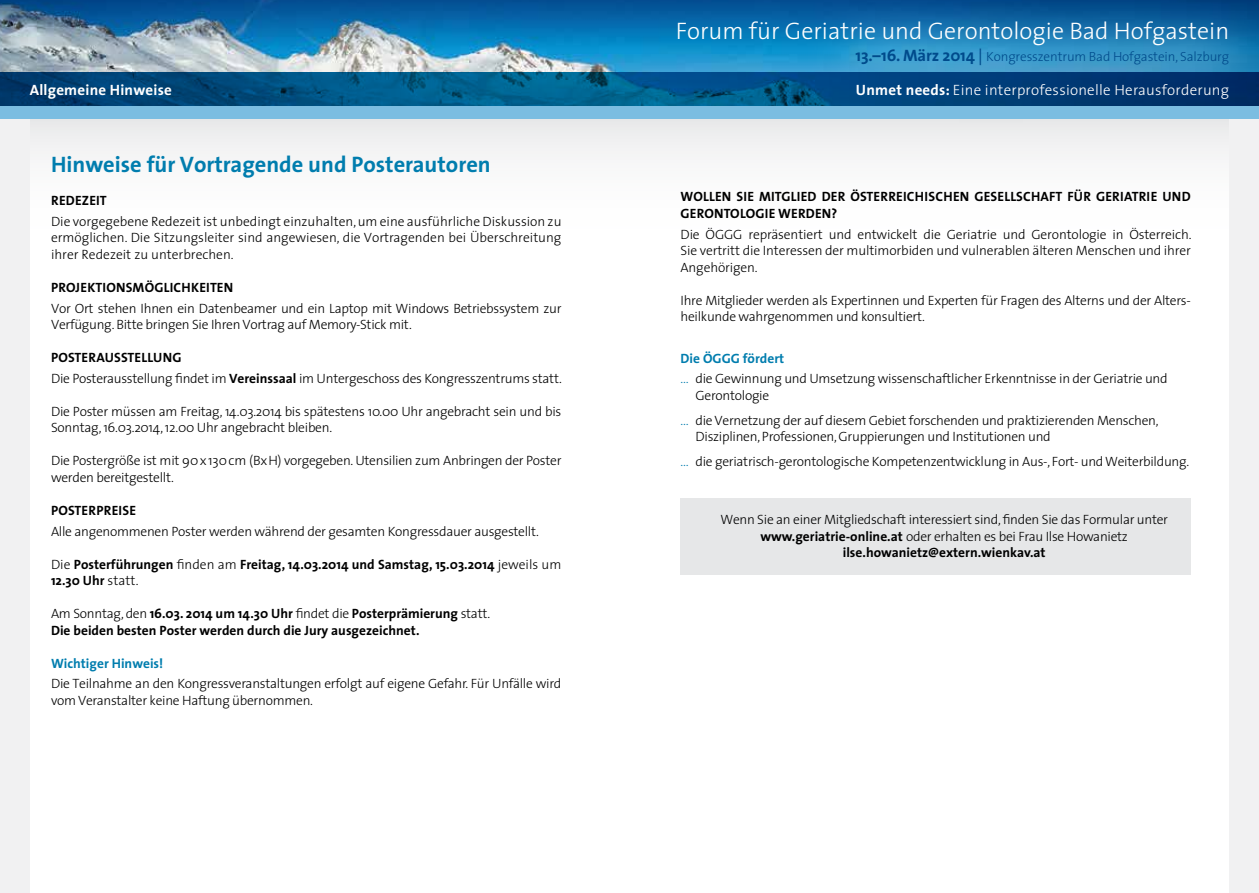
<style>
.page{position:relative;width:1259px;height:893px;background:#fff}
.page>*{position:absolute;margin:0;border:0;box-sizing:border-box;transform-origin:0 0}
.t1{font:300 24px "The Sans";color:#fff}
.t2{font:700 22.5px "The Sans";color:#007dae}
.t3{font:300 15px "The Sans";letter-spacing:.015em;color:#fff}
.t4{font:700 15px "The Sans";letter-spacing:.015em;color:#fff}
.t5{font:300 13.5px/16.5px "The Sans";letter-spacing:-.02em;color:#000}
.t6{font:700 13.5px/16.5px "The Sans";letter-spacing:.015em;color:#000}
.t7{font:700 13.5px "The Sans";color:#007dae}
.t8{font:300 13.2px "The Sans";letter-spacing:-.01em;color:#004b8c}
.s1{font-weight:700}
.s2{font-weight:300}
.s3{font-weight:700;font-size:16.5px}
.s4{font-weight:400;font-size:16.5px}
.s5{font-weight:700;color:#007dae}
.s6{color:#007dae}
</style>
<div class="page">
<div style="left:0;top:119px;width:1259px;height:183px;background:linear-gradient(to bottom,#f0f1f1,#fff)"></div>
<img style="left:0;top:47px;width:799px;height:25px">
<div style="left:799px;top:0;width:460px;height:123px;background:#7bbde1;opacity:.85"></div>
<svg style="left:0;top:72px;width:1259px;height:34px;background:#004a7e"></svg>
<svg style="left:0;top:0;width:1259px;height:47px;background:#1b6fa8"></svg>
<div style="left:0;top:106px;width:1259px;height:13px;background:#7bbde1"></div>
<div style="left:1229px;top:119px;width:30px;height:774px;background:#f1f1f2"></div>
<div style="left:0;top:119px;width:30px;height:774px;background:#f1f1f2"></div>
<div style="left:680px;top:498px;width:511px;height:77px;background:#e6e7e8"></div>
<p class="t4" style="left:30px;top:77px;width:144px">Allgemeine Hinweise</p>
<h2 class="t2" style="left:51px;top:146px;width:441px">Hinweise für Vortragende und Posterautoren</h2>
<p class="t6" style="left:51px;top:192px;width:55px">Redezeit</p>
<p class="t5" style="left:51px;top:213px;width:512px;text-align:justify">Die vorgegebene Redezeit ist unbedingt einzuhalten, um eine ausführliche Diskussion zu ermöglichen. Die Sitzungsleiter sind angewiesen, die Vortragenden bei Überschreitung ihrer Redezeit zu unterbrechen.</p>
<p class="t6" style="left:51px;top:279px;width:184px">Projektionsmöglichkeiten</p>
<p class="t5" style="left:51px;top:299px;width:512px">Vor Ort stehen Ihnen ein Datenbeamer und ein Laptop mit Windows Betriebssystem zur<br>Verfügung. Bitte bringen Sie Ihren Vortrag auf Memory-Stick mit.</p>
<p class="t5" style="left:51px;top:347px;width:512px;line-height:20.7px"><span class="s1">Posterausstellu ng<br></span>Die Posterausstellung findet im <span class="s1">Vereinssaal</span> im Untergeschoss des Kongresszentrums statt.</p>
<p class="t5" style="left:51px;top:403px;width:512px">Die Poster müssen am Freitag, 14.03.2014 bis spätestens 10.00 Uhr angebracht sein und bis<br>Sonntag, 16.03.2014, 12.00 Uhr angebracht bleiben.</p>
<p class="t5" style="left:51px;top:452px;width:512px">Die Postergröße ist mit 90x130cm (BxH) vorgegeben. Utensilien zum Anbringen der Poster werden bereitgestellt.</p>
<p class="t6" style="left:51px;top:502px;width:86px">Posterpreise</p>
<p class="t5" style="left:51px;top:522px;width:489px">Alle angenommenen Poster werden während der gesamten Kongressdauer ausgestellt.</p>
<p class="t6" style="left:51px;top:555px;width:512px"><span class="s2">Die</span> Posterführungen <span class="s2">finden am</span> Freitag, 14.03.2014 und Samstag, 15.03.2014 <span class="s2">jeweils um<br></span>12.30 Uhr <span class="s2">statt.</span></p>
<p class="t6" style="left:51px;top:605px;width:441px"><span class="s2">Am Sonntag, den</span> 16.03. 2014 um 14.30 Uhr <span class="s2">findet die</span> Posterprämierung <span class="s2">statt.<br></span>Die beiden besten Poster werden durch die Jury ausgezeichnet.</p>
<p class="t7" style="left:51px;top:652px;width:114px">Wichtiger Hinweis!</p>
<p class="t5" style="left:51px;top:675px;width:512px">Die Teilnahme an den Kongressveranstaltungen erfolgt auf eigene Gefahr. Für Unfälle wird vom Veranstalter keine Haftung übernommen.</p>
<h1 class="t1" style="left:676px;top:11px;width:555px">Forum für Geriatrie und Gerontologie Bad Hofgastein</h1>
<p class="t3" style="left:856px;top:77px;width:375px"><span class="s1">Unmet needs:</span> Eine interprofessionelle Herausforderung</p>
<p class="t8" style="left:855px;top:46px;width:375px"><span class="s3">13.–16. März 2014</span> <span class="s4">|</span> Kongresszentrum Bad Hofgastein, Salzburg</p>
<p class="t6" style="left:680px;top:188px;width:512px">Wollen Sie Mitglied der Österreichischen Gesellschaft für Geriatrie und<br>Gerontologie werden?</p>
<p class="t5" style="left:680px;top:225px;width:512px;text-align:justify">Die ÖGGG repräsentiert und entwickelt die Geriatrie und Gerontologie in Österreich.<br>Sie vertritt die Interessen der multimorbiden und vulnerablen älteren Menschen und ihrer Angehörigen.</p>
<p class="t5" style="left:680px;top:291px;width:512px">Ihre Mitglieder werden als Expertinnen und Experten für Fragen des Alterns und der Alters&shy;heilkunde wahrgenommen und konsultiert.</p>
<p class="t7" style="left:680px;top:347px;width:33px">Die ÖGGG</p>
<p class="t5" style="left:680px;top:347px;width:488px;line-height:20.7px;text-indent:62px"><span class="s5">fördert<br></span><span class="s6">…</span> die Gewinnung und Umsetzung wissenschaftlicher Erkenntnisse in der Geriatrie und</p>
<p class="t5" style="left:680px;top:382px;width:479px;line-height:25px;text-indent:15px">Gerontologie<br><span class="s6">…</span> die Vernetzung der auf diesem Gebiet forschenden und praktizierenden Menschen,</p>
<p class="t5" style="left:680px;top:424px;width:510px;line-height:25px;text-indent:15px">Disziplinen, Professionen, Gruppierungen und Institutionen und<br><span class="s6">…</span> die geriatrisch-gerontologische Kompetenzentwicklung in Aus-, Fort- und Weiterbildung.</p>
<p class="t5" style="left:720px;top:511px;width:449px;text-align:center">Wenn Sie an einer Mitgliedschaft interessiert sind, finden Sie das Formular unter <span class="s1">www.geriatrie-online.at</span> oder erhalten es bei Frau Ilse Howanietz <span class="s1">ilse.howanietz@extern.wienkav.at</span></p>
</div>
